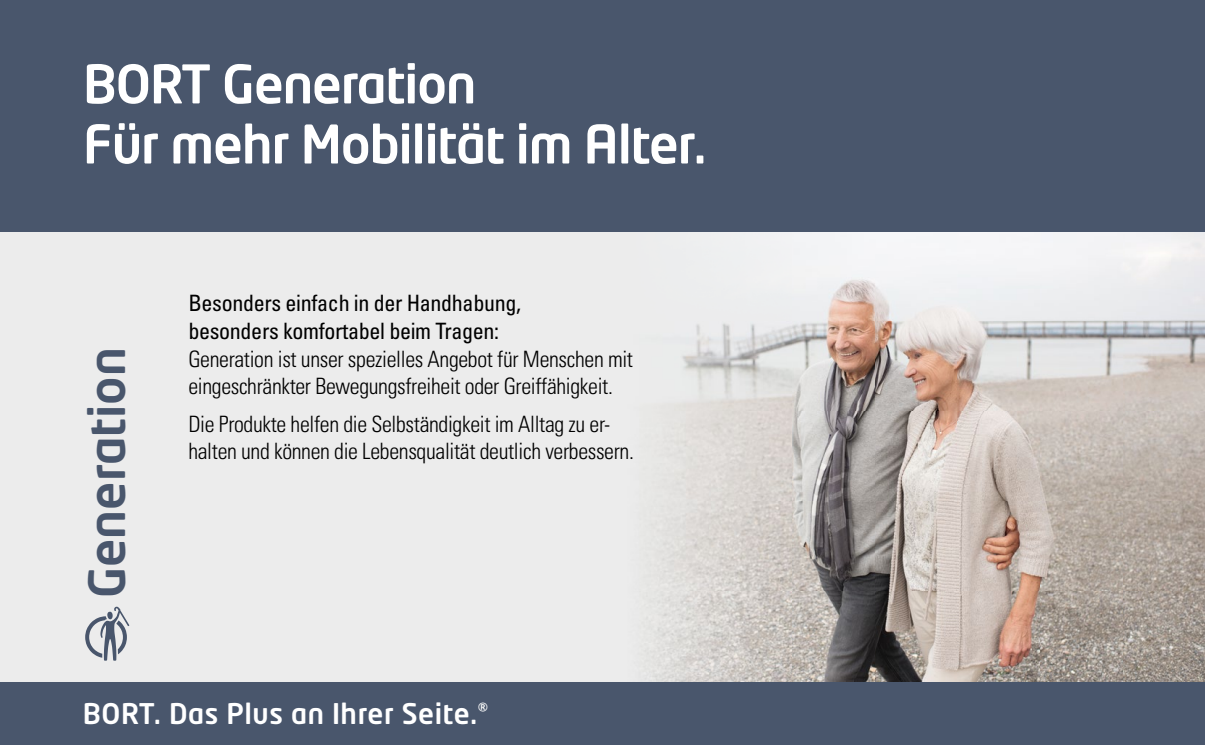
<style>
.page{position:relative;width:1205px;height:745px;background:#fff}
.page>*{position:absolute;margin:0;border:0;box-sizing:border-box;transform-origin:0 0}
.t1{font:500 52.5px/60px "Neo Tech Pro";letter-spacing:-.02em;color:#fff}
.t2{font:500 49.5px "Neo Tech Pro";color:#49566c}
.t3{font:500 28px "Neo Tech Pro";letter-spacing:.02em;color:#fff}
.t4{font:300 condensed 22.5px/27.5px "Univers LT Pro";letter-spacing:-.015em;color:#000}
.t5{font:condensed 22.5px/27.5px "Univers LT Pro";letter-spacing:-.015em;color:#000}
</style>
<div class="page">
<div style="left:0;top:0;width:1205px;height:744px;background:#49566c"></div>
<div style="left:0;top:232px;width:1205px;height:449px;background:#ececec"></div>
<img style="left:1122px;top:681px;width:83px;height:1px">
<img style="left:1039px;top:681px;width:83px;height:1px">
<img style="left:956px;top:681px;width:83px;height:1px">
<img style="left:874px;top:681px;width:83px;height:1px">
<img style="left:791px;top:681px;width:83px;height:1px">
<img style="left:708px;top:681px;width:83px;height:1px">
<img style="left:626px;top:681px;width:82px;height:1px">
<img style="left:641px;top:232px;width:564px;height:449px">
<svg style="left:85px;top:606px;width:44px;height:54px"></svg>
<h1 class="t1" style="left:83px;top:53px;width:625px">BORT Generation<br>Für mehr Mobilität im Alter.</h1>
<h2 class="t2" style="left:76px;top:598px;width:252px;rotate:-90deg">Generation</h2>
<p class="t5" style="left:188px;top:289px;width:334px">Besonders einfach in der Handhabung, besonders komfortabel beim Tragen:</p>
<p class="t4" style="left:188px;top:343px;width:446px">Generation ist unser spezielles Angebot für Menschen mit eingeschränkter Bewegungsfreiheit oder Greiffähigkeit.</p>
<p class="t4" style="left:188px;top:408px;width:447px">Die Produkte helfen die Selbständigkeit im Alltag zu er&shy;halten und können die Lebensqualität deutlich verbessern.</p>
<p class="t3" style="left:83px;top:695px;width:406px">BORT. Das Plus an Ihrer Seite.<sup>®</sup></p>
</div>
